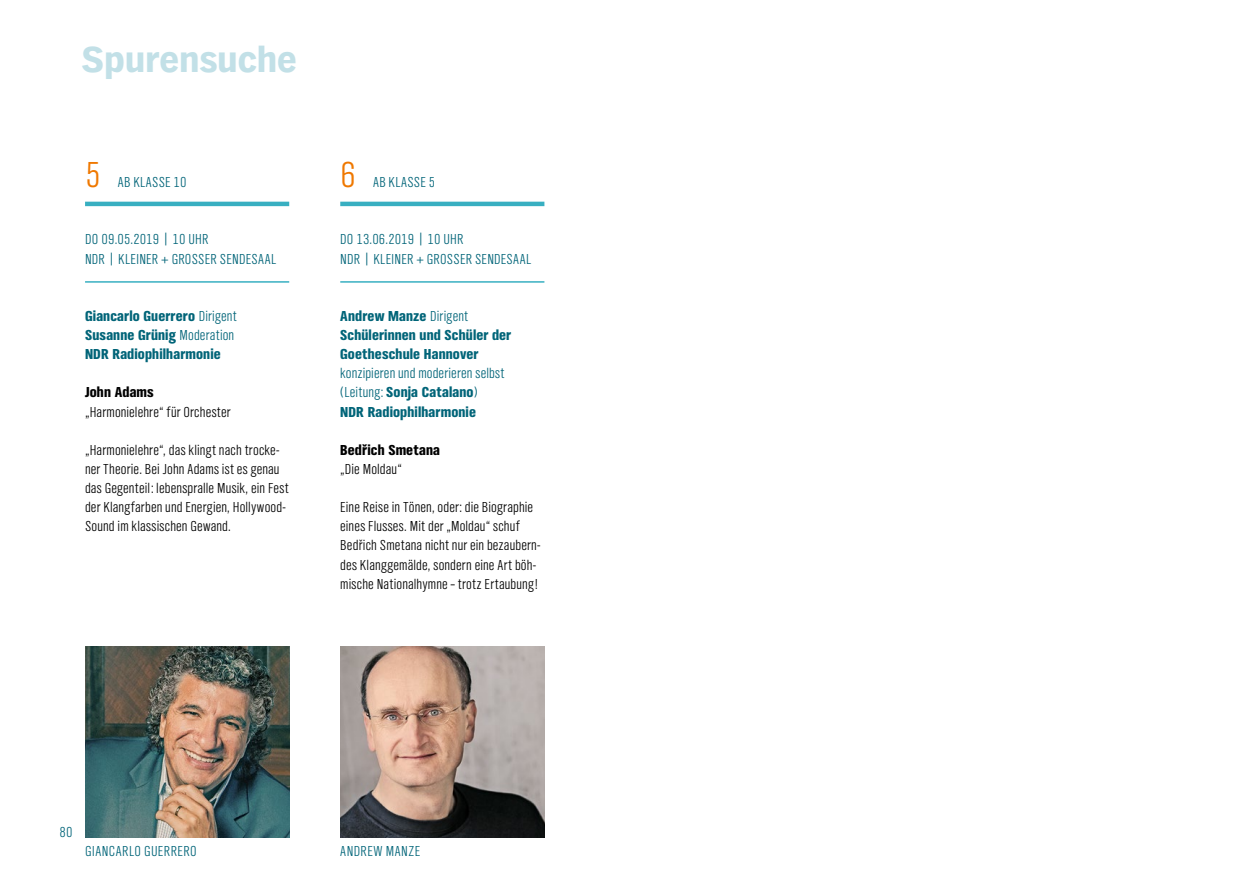
<style>
.page{position:relative;width:1259px;height:893px;background:#fff}
.page>*{position:absolute;margin:0;border:0;box-sizing:border-box;transform-origin:0 0}
.t1{font:900 37.5px "NDR Sans";letter-spacing:-.005em;color:#c2e0e7}
.t2{font:300 37.5px "NDR Sans Cond";color:#ef7800}
.t3{font:300 15px/19px "NDR Sans Cond CE";letter-spacing:.01em;color:#000}
.t4{font:900 15px/19.2px "NDR Sans Cond CE";letter-spacing:.01em;color:#006478}
.t5{font:300 15px/19.2px "NDR Sans Cond";letter-spacing:.015em;color:#006478}
.t6{font:300 15px/19.2px "NDR Sans Cond CE";letter-spacing:.005em;color:#006478}
.t7{font:300 15px "NDR Sans Cond";letter-spacing:.035em;color:#006478}
.t8{font:900 15px "NDR Sans Cond CE";letter-spacing:.01em;color:#000}
.s1{font-weight:300}
.s2{font-weight:900}
</style>
<div class="page">
<img style="left:340px;top:646px;width:204px;height:191px">
<img style="left:85px;top:646px;width:204px;height:191px">
<hr style="left:85px;top:202px;width:204px;height:4px;background:#38afc1">
<hr style="left:85px;top:281px;width:204px;height:2px;background:#38afc1">
<hr style="left:340px;top:202px;width:204px;height:4px;background:#38afc1">
<hr style="left:340px;top:281px;width:204px;height:2px;background:#38afc1">
<h1 class="t1" style="left:82px;top:39px;width:217px">Spurensuche</h1>
<h1 class="t2" style="left:85px;top:155px;width:18px">5</h1>
<p class="t5" style="left:118px;top:173px;width:70px">AB KLASSE 10</p>
<h1 class="t2" style="left:340px;top:155px;width:18px">6</h1>
<p class="t5" style="left:373px;top:173px;width:64px">AB KLASSE 5</p>
<p class="t5" style="left:85px;top:230px;width:192px">DO 09.05.2019 | 10 UHR<br>NDR | KLEINER + GROSSER SENDESAAL</p>
<p class="t5" style="left:340px;top:230px;width:192px">DO 13.06.2019 | 10 UHR<br>NDR | KLEINER + GROSSER SENDESAAL</p>
<p class="t4" style="left:85px;top:307px;width:153px">Giancarlo Guerrero <span class="s1">Dirigent<br></span>Susanne Grünig <span class="s1">Moderation<br></span>NDR Radiophilharmonie</p>
<p class="t8" style="left:85px;top:384px;width:70px">John Adams</p>
<p class="t3" style="left:85px;top:402px;width:147px">„Harmonielehre“ für Orchester</p>
<p class="t3" style="left:85px;top:441px;width:205px">„Harmonielehre“, das klingt nach trocke&shy;ner Theorie. Bei John Adams ist es genau das Gegenteil: lebenspralle Musik, ein Fest der Klangfarben und Energien, Hollywood-Sound im klassischen Gewand.</p>
<p class="t4" style="left:340px;top:307px;width:172px">Andrew Manze <span class="s1">Dirigent<br></span>Schülerinnen und Schüler der<br>Goetheschule Hannover</p>
<p class="t6" style="left:340px;top:364px;width:166px">konzipieren und moderieren selbst (Leitung: <span class="s2">Sonja Catalano</span>)<br><span class="s2">NDR Radiophilharmonie</span></p>
<p class="t8" style="left:340px;top:442px;width:101px">Bedřich Smetana</p>
<p class="t3" style="left:340px;top:460px;width:63px">„Die Moldau“</p>
<p class="t3" style="left:340px;top:498px;width:201px">Eine Reise in Tönen, oder: die Biographie eines Flusses. Mit der „Moldau“ schuf Bedřich Smetana nicht nur ein bezaubern&shy;des Klanggemälde, sondern eine Art böh&shy;mische Nationalhymne – trotz Ertaubung!</p>
<p class="t5" style="left:60px;top:823px;width:15px">80</p>
<p class="t7" style="left:85px;top:844px;width:113px">GIANCARLO GUERRERO</p>
<p class="t7" style="left:340px;top:844px;width:81px">ANDREW MANZE</p>
</div>
